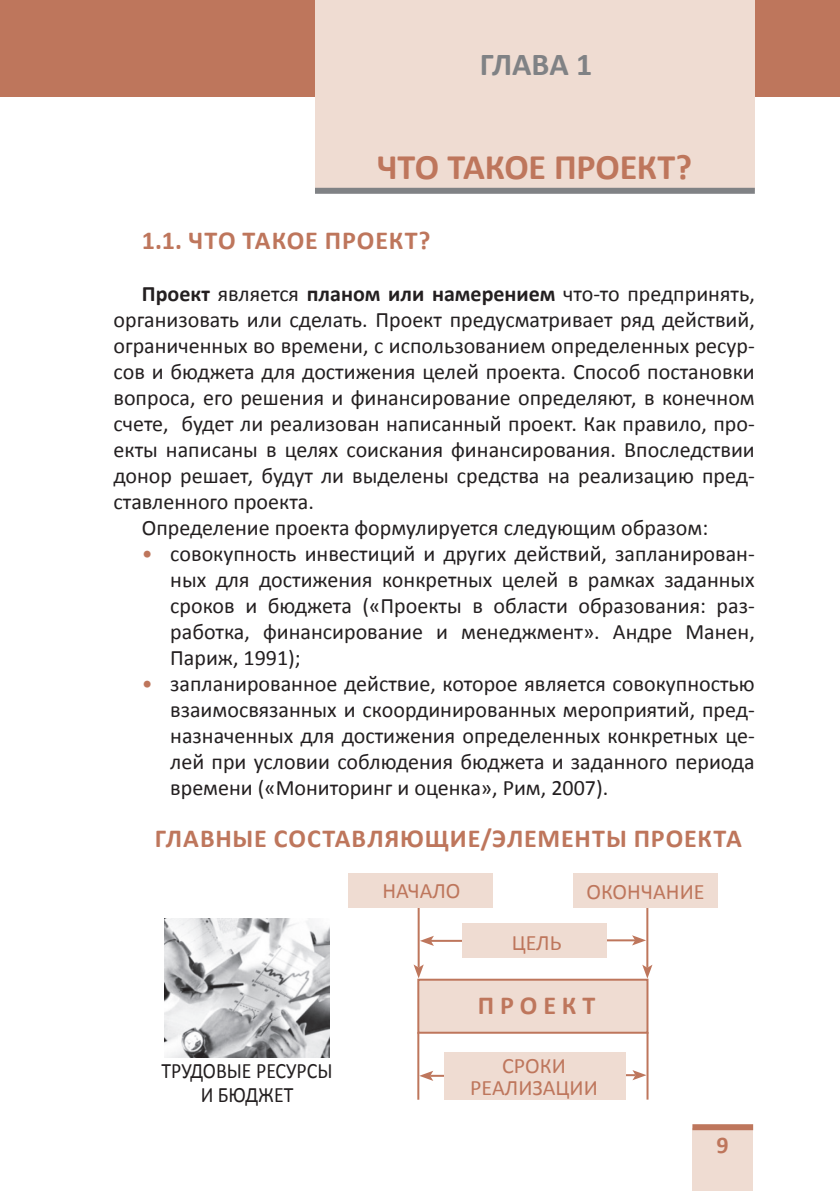
<style>
.page{position:relative;width:840px;height:1191px;background:#fff}
.page>*{position:absolute;margin:0;border:0;box-sizing:border-box;transform-origin:0 0}
.t1{font:700 36px "Calibri";color:#be765c}
.t2{font:700 32px "Calibri";color:#808285}
.t3{font:700 26px "Calibri";letter-spacing:.03em;color:#be765c}
.t4{font:700 24px "Calibri";color:#be765c}
.t5{font:22px/26px "Calibri";color:#231f20;text-align:justify}
.t6{font:22px/22px "Calibri";color:#be765c;text-align:center}
.t7{font:22px/24.2px "Calibri";color:#231f20;text-align:center;scale:.9 1}
.s1{font-weight:700}
.s2{color:#be765c}
</style>
<div class="page">
<div style="left:0;top:0;width:839px;height:97px;background:#be765c"></div>
<div style="left:315px;top:0;width:439px;height:190px;background:#efdcd2"></div>
<div style="left:315px;top:188px;width:439px;height:6px;background:#808285"></div>
<div style="left:692px;top:1128px;width:60px;height:63px;background:#efdcd2"></div>
<div style="left:692px;top:1124px;width:60px;height:6px;background:#be765c"></div>
<hr style="left:603px;top:1074px;width:32px;height:2px;background:#be765c">
<svg style="left:632px;top:1070px;width:14px;height:10px"></svg>
<hr style="left:430px;top:1074px;width:32px;height:2px;background:#be765c">
<svg style="left:419px;top:1070px;width:14px;height:11px"></svg>
<hr style="left:602px;top:939px;width:32px;height:2px;background:#be765c">
<svg style="left:631px;top:935px;width:14px;height:10px"></svg>
<hr style="left:430px;top:940px;width:32px;height:2px;background:#be765c">
<svg style="left:419px;top:935px;width:14px;height:11px"></svg>
<hr style="left:646px;top:904px;width:2px;height:63px;background:#be765c">
<svg style="left:642px;top:964px;width:10px;height:14px"></svg>
<hr style="left:417px;top:904px;width:2px;height:63px;background:#be765c">
<svg style="left:413px;top:964px;width:10px;height:14px"></svg>
<div style="left:417px;top:978px;width:231px;height:55px;background:#efdcd2;border:2px solid #be765c"></div>
<div style="left:572px;top:873px;width:145px;height:34px;background:#efdcd2"></div>
<div style="left:348px;top:873px;width:144px;height:34px;background:#efdcd2"></div>
<img style="left:165px;top:918px;width:164px;height:139px">
<div style="left:462px;top:924px;width:144px;height:34px;background:#efdcd2"></div>
<div style="left:443px;top:1052px;width:182px;height:47px;background:#efdcd2"></div>
<hr style="left:417px;top:1032px;width:2px;height:67px;background:#be765c">
<hr style="left:646px;top:1032px;width:2px;height:67px;background:#be765c">
<h2 class="t2" style="left:479px;top:44px;width:114px">ГЛАВА 1</h2>
<h1 class="t1" style="left:377px;top:144px;width:21px">ЧТО</h1>
<h1 class="t1" style="left:447px;top:144px;width:21px">ТАКОЕ</h1>
<h1 class="t1" style="left:553px;top:144px;width:21px">ПРОЕКТ</h1>
<h1 class="t1" style="left:675px;top:144px;width:18px">?</h1>
<p class="t3" style="left:142px;top:223px;width:290px">1.1. Что такое проект?</p>
<p class="t5" style="left:142px;top:280px;width:614px"><span class="s1">Проект</span> является <span class="s1">планом или намерением</span> что-то предпринять,</p>
<p class="t5" style="left:113px;top:306px;width:642px">организовать или сделать. Проект предусматривает ряд действий,</p>
<p class="t5" style="left:113px;top:332px;width:642px">ограниченных во времени, с использованием определенных ресур-</p>
<p class="t5" style="left:113px;top:358px;width:642px">сов и бюджета для достижения целей проекта. Способ постановки</p>
<p class="t5" style="left:113px;top:384px;width:642px">вопроса, его решения и финансирование определяют, в конечном</p>
<p class="t5" style="left:113px;top:410px;width:642px">счете, будет ли реализован написанный проект. Как правило, про-</p>
<p class="t5" style="left:113px;top:436px;width:642px">екты написаны в целях соискания финансирования. Впоследствии</p>
<p class="t5" style="left:113px;top:462px;width:642px">донор решает, будут ли выделены средства на реализацию пред-</p>
<p class="t5" style="left:113px;top:488px;width:202px">ставленного проекта.</p>
<p class="t5" style="left:142px;top:514px;width:567px">Определение проекта формулируется следующим образом:</p>
<p class="t5" style="left:170px;top:540px;width:585px;text-indent:-28px"><span class="s2">•</span> совокупность инвестиций и других действий, запланирован&shy;ных для достижения конкретных целей в рамках заданных сроков и бюджета («Проекты в области образования: раз&shy;работка, финансирование и менеджмент». Андре Maнен, Париж, 1991);</p>
<p class="t5" style="left:170px;top:670px;width:585px;text-indent:-28px"><span class="s2">•</span> запланированное действие, которое является совокупностью взаимосвязанных и скоординированных мероприятий, пред&shy;назначенных для достижения определенных конкретных це&shy;лей при условии соблюдения бюджета и заданного периода времени («Мониторинг и оценка», Рим, 2007).</p>
<p class="t3" style="left:155px;top:821px;width:495px">ГЛАВНЫЕ СОСТАВЛЯЮЩИЕ/ЭЛЕМЕНТЫ ПРОЕКТА</p>
<p class="t7" style="left:161px;top:1058px;width:191px">ТРУДОВЫЕ РЕСУРСЫ<br>И БЮДЖЕТ</p>
<p class="t6" style="left:382px;top:880px;width:79px">НАЧАЛО</p>
<p class="t6" style="left:511px;top:931px;width:51px">ЦЕЛЬ</p>
<p class="t6" style="left:586px;top:881px;width:119px">ОКОНЧАНИЕ</p>
<p class="t3" style="left:477px;top:989px;width:119px">ПРОЕКТ</p>
<p class="t6" style="left:469px;top:1055px;width:129px">СРОКИ<br>РЕАЛИЗАЦИИ</p>
<p class="t4" style="left:716px;top:1129px;width:14px">9</p>
</div>
